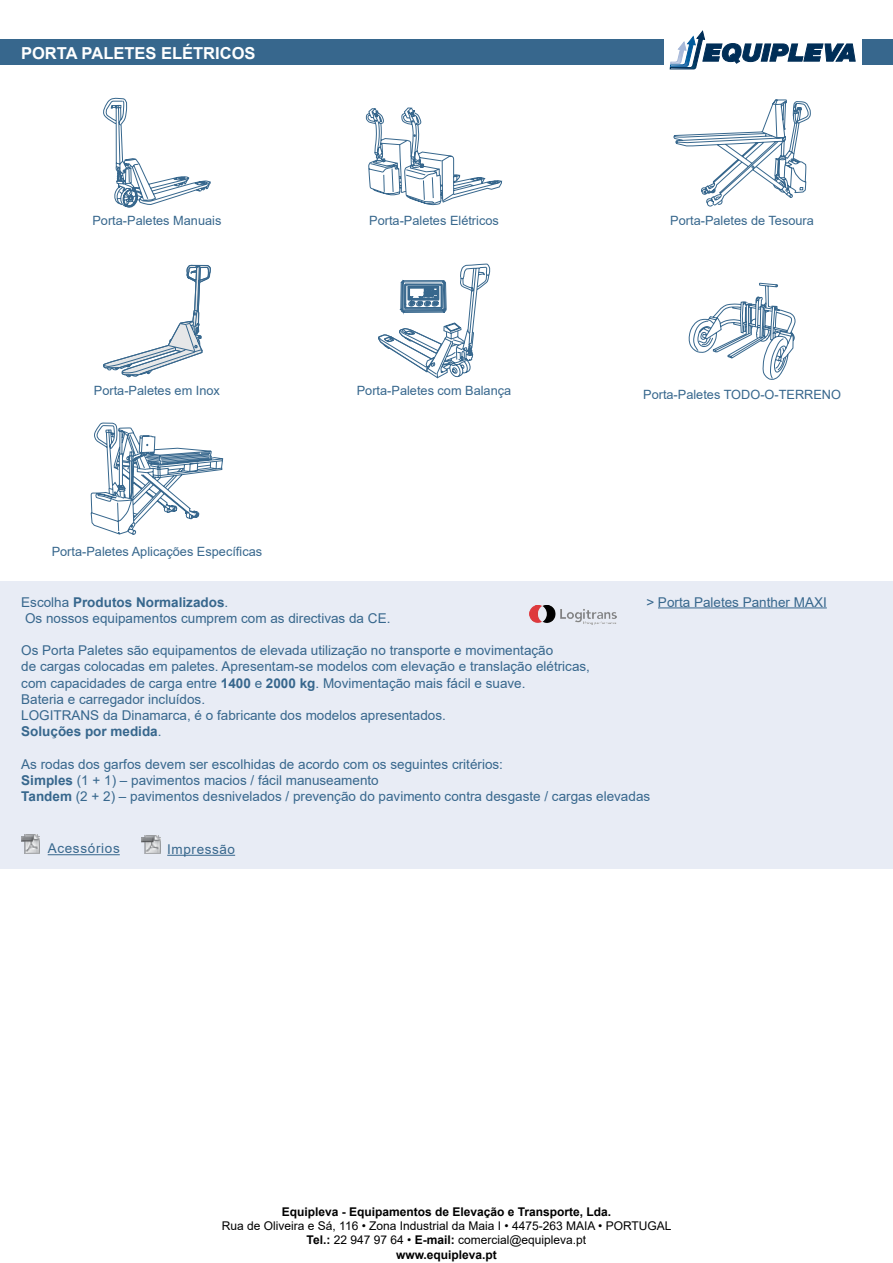
<style>
.page{position:relative;width:893px;height:1263px;background:#fff}
.page>*{position:absolute;margin:0;border:0;box-sizing:border-box;transform-origin:0 0}
.t1{font:700 16.5px "Arial";color:#fff}
.t2{font:13.5px/16.2px "Arial";color:#37678d}
.t3{font:13.5px "Arial";letter-spacing:.05em;color:#37678d}
.t4{font:13.5px "Arial";letter-spacing:.045em;color:#37678d}
.t5{font:12.75px "Arial";color:#37678d}
.t6{font:12px/14.4px "Arial";color:#000;text-align:center}
.t7{font:700 12px "Arial";color:#000}
.s1{font-weight:700}
</style>
<div class="page">
<div style="left:0;top:39px;width:663px;height:26px;background:#37678d"></div>
<div style="left:862px;top:39px;width:31px;height:26px;background:#37678d"></div>
<svg style="left:670px;top:31px;width:186px;height:38px"></svg>
<div style="left:0;top:581px;width:893px;height:288px;background:#e8ecf5"></div>
<img style="left:529px;top:605px;width:88px;height:19px">
<hr style="left:658px;top:607px;width:169px;height:1px;background:#37678d">
<img style="left:21px;top:835px;width:19px;height:18px">
<hr style="left:48px;top:854px;width:72px;height:1px;background:#37678d">
<hr style="left:167px;top:855px;width:68px;height:1px;background:#37678d">
<img style="left:142px;top:835px;width:18px;height:19px">
<svg style="left:103px;top:98px;width:108px;height:110px"></svg>
<svg style="left:90px;top:422px;width:133px;height:113px"></svg>
<svg style="left:103px;top:264px;width:108px;height:114px"></svg>
<svg style="left:365px;top:107px;width:138px;height:98px"></svg>
<svg style="left:378px;top:263px;width:112px;height:116px"></svg>
<div style="left:404px;top:309px;width:39px;height:2px;border:1px solid #37678d"></div>
<svg style="left:673px;top:99px;width:138px;height:108px"></svg>
<svg style="left:688px;top:282px;width:108px;height:98px"></svg>
<p class="t1" style="left:21px;top:41px;width:236px">PORTA PALETES ELÉTRICOS</p>
<p class="t5" style="left:92px;top:211px;width:130px">Porta-Paletes Manuais</p>
<p class="t5" style="left:94px;top:381px;width:128px">Porta-Paletes em Inox</p>
<p class="t5" style="left:52px;top:542px;width:212px">Porta-Paletes Aplicações Específicas</p>
<p class="t5" style="left:369px;top:211px;width:131px">Porta-Paletes Elétricos</p>
<p class="t5" style="left:357px;top:381px;width:156px">Porta-Paletes com Balança</p>
<p class="t5" style="left:670px;top:211px;width:145px">Porta-Paletes de Tesoura</p>
<p class="t5" style="left:643px;top:386px;width:199px">Porta-Paletes TODO-O-TERRENO</p>
<p class="t2" style="left:21px;top:593px;width:371px">Escolha <span class="s1">Produtos Normalizados</span>.<br>Os nossos equipamentos cumprem com as directivas da CE.</p>
<p class="t2" style="left:21px;top:642px;width:570px">Os Porta Paletes são equipamentos de elevada utilização no transporte e movimentação<br>de cargas colocadas em paletes. Apresentam-se modelos com elevação e translação elétricas, com capacidades de carga entre <span class="s1">1400</span> e <span class="s1">2000 kg</span>. Movimentação mais fácil e suave.<br>Bateria e carregador incluídos.<br>LOGITRANS da Dinamarca, é o fabricante dos modelos apresentados.<br><span class="s1">Soluções por medida</span>.</p>
<p class="t2" style="left:21px;top:755px;width:630px">As rodas dos garfos devem ser escolhidas de acordo com os seguintes critérios:<br><span class="s1">Simples</span> (1 + 1) – pavimentos macios / fácil manuseamento<br><span class="s1">Tandem</span> (2 + 2) – pavimentos desnivelados / prevenção do pavimento contra desgaste / cargas elevadas</p>
<p class="t2" style="left:646px;top:593px;width:182px">&gt; Porta Paletes Panther MAXI</p>
<p class="t3" style="left:48px;top:839px;width:74px">Acessórios</p>
<p class="t4" style="left:167px;top:840px;width:69px">Impressão</p>
<p class="t7" style="left:282px;top:1203px;width:331px">Equipleva - Equipamentos de Elevação e Transporte, Lda.</p>
<p class="t6" style="left:222px;top:1218px;width:451px">Rua de Oliveira e Sá, 116 • Zona Industrial da Maia I • 4475-263 MAIA • PORTUGAL<br><span class="s1">Tel.:</span> 22 947 97 64 • <span class="s1">E-mail:</span> comercial@equipleva.pt<br><span class="s1">www.equipleva.pt</span></p>
</div>
